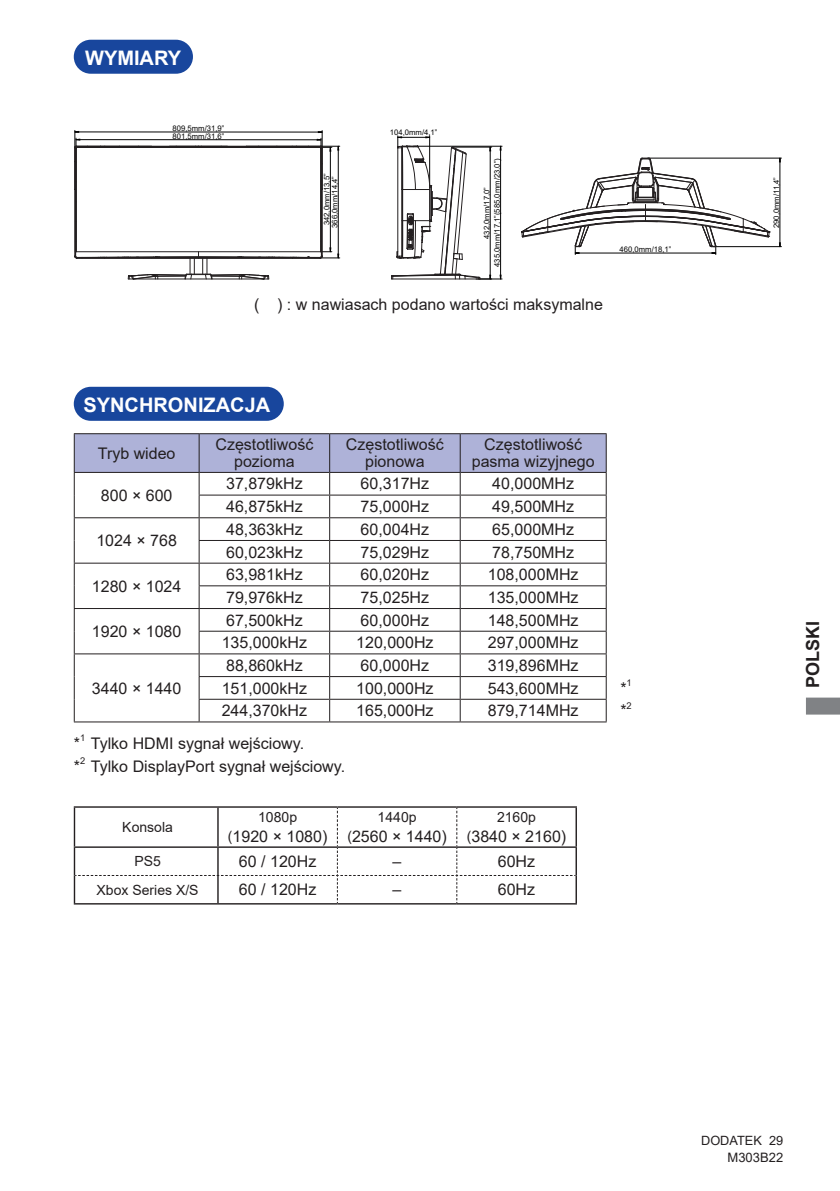
<style>
.page{position:relative;width:840px;height:1191px;background:#fff}
.page>*{position:absolute;margin:0;border:0;box-sizing:border-box;transform-origin:0 0}
.t1{font:700 20px "Arial";color:#fff}
.t2{font:700 18px "Arial";color:#231f20}
.t3{font:16px/17px "Arial";color:#231f20;text-align:center}
.t4{font:14px "Arial";color:#231f20}
.t5{font:13px "Arial";color:#231f20}
.t6{font:12.8px "Arial";color:#231f20}
.t7{font:9.4px "Arial";color:#231f20}
.t8{font:7.8px/7.8px "Arial";color:#030303}
.s1{font-size:14px}
</style>
<div class="page">
<svg style="left:806px;top:697px;width:33px;height:17px"></svg>
<div style="left:75px;top:41px;width:117px;height:32px;background:#18469d;border-radius:16px"></div>
<div style="left:74px;top:40px;width:119px;height:34px;border:2px solid #18469d;border-radius:16px"></div>
<div style="left:75px;top:388px;width:207px;height:32px;background:#18469d;border-radius:16px"></div>
<div style="left:74px;top:387px;width:209px;height:34px;border:2px solid #18469d;border-radius:16px"></div>
<hr style="left:647px;top:158px;width:134px;height:1px;background:#030303">
<hr style="left:712px;top:246px;width:69px;height:1px;background:#030303">
<hr style="left:779px;top:158px;width:1px;height:89px;background:#030303">
<svg style="left:74px;top:130px;width:265px;height:150px"></svg>
<svg style="left:391px;top:136px;width:111px;height:144px"></svg>
<svg style="left:521px;top:158px;width:248px;height:96px"></svg>
<hr style="left:74px;top:433px;width:125px;height:1px;background:#231f20">
<hr style="left:199px;top:433px;width:130px;height:1px;background:#231f20">
<hr style="left:329px;top:433px;width:131px;height:1px;background:#231f20">
<hr style="left:460px;top:433px;width:146px;height:1px;background:#231f20">
<svg style="left:74px;top:434px;width:532px;height:287px"></svg>
<hr style="left:74px;top:721px;width:125px;height:1px;background:#231f20">
<hr style="left:199px;top:721px;width:130px;height:1px;background:#231f20">
<hr style="left:329px;top:721px;width:131px;height:1px;background:#231f20">
<hr style="left:460px;top:721px;width:146px;height:1px;background:#231f20">
<hr style="left:74px;top:806px;width:144px;height:1px;background:#231f20">
<hr style="left:218px;top:806px;width:119px;height:1px;background:#231f20">
<hr style="left:337px;top:806px;width:119px;height:1px;background:#231f20">
<hr style="left:456px;top:806px;width:120px;height:1px;background:#231f20">
<hr style="left:74px;top:903px;width:144px;height:1px;background:#231f20">
<hr style="left:218px;top:903px;width:119px;height:1px;background:#231f20">
<hr style="left:337px;top:903px;width:119px;height:1px;background:#231f20">
<hr style="left:456px;top:903px;width:120px;height:1px;background:#231f20">
<svg style="left:74px;top:807px;width:502px;height:96px"></svg>
<p class="t1" style="left:85px;top:44px;width:97px">WYMIARY</p>
<p class="t8" style="left:172px;top:125px;width:53px">809,5mm/31,9”<br>801,5mm/31,6”</p>
<p class="t8" style="left:323px;top:225px;width:53px;rotate:-90deg">342,0mm/13,5”</p>
<p class="t8" style="left:330px;top:228px;width:53px;rotate:-90deg">366,0mm/14,4”</p>
<p class="t8" style="left:389px;top:128px;width:49px">104,0mm/4,1”</p>
<p class="t8" style="left:481px;top:267px;width:110px;line-height:10.4px;text-align:center;rotate:-90deg">432,0mm/17,0”<br>435,0mm/17,1”(585,0mm/23,0”)</p>
<p class="t3" style="left:254px;top:296px;width:350px">( ) : w nawiasach podano wartości maksymalne</p>
<p class="t8" style="left:619px;top:245px;width:53px">460,0mm/18,1”</p>
<p class="t1" style="left:83px;top:390px;width:188px">SYNCHRONIZACJA</p>
<p class="t3" style="left:98px;top:444px;width:79px">Tryb wideo</p>
<p class="t3" style="left:215px;top:436px;width:99px">Częstotliwość pozioma</p>
<p class="t3" style="left:346px;top:436px;width:99px">Częstotliwość pionowa</p>
<p class="t3" style="left:471px;top:436px;width:124px">Częstotliwość pasma wizyjnego</p>
<p class="t3" style="left:101px;top:486px;width:73px">800 × 600</p>
<p class="t3" style="left:226px;top:475px;width:78px">37,879kHz</p>
<p class="t3" style="left:360px;top:475px;width:70px">60,317Hz</p>
<p class="t3" style="left:492px;top:475px;width:83px">40,000MHz</p>
<p class="t3" style="left:226px;top:498px;width:78px">46,875kHz</p>
<p class="t3" style="left:360px;top:498px;width:70px">75,000Hz</p>
<p class="t3" style="left:492px;top:498px;width:83px">49,500MHz</p>
<p class="t3" style="left:96px;top:532px;width:82px">1024 × 768</p>
<p class="t3" style="left:92px;top:577px;width:91px">1280 × 1024</p>
<p class="t3" style="left:92px;top:622px;width:91px">1920 × 1080</p>
<p class="t3" style="left:226px;top:520px;width:78px">48,363kHz</p>
<p class="t3" style="left:360px;top:520px;width:70px">60,004Hz</p>
<p class="t3" style="left:492px;top:520px;width:83px">65,000MHz</p>
<p class="t3" style="left:226px;top:543px;width:78px">60,023kHz</p>
<p class="t3" style="left:360px;top:543px;width:70px">75,029Hz</p>
<p class="t3" style="left:492px;top:543px;width:83px">78,750MHz</p>
<p class="t3" style="left:226px;top:566px;width:78px">63,981kHz</p>
<p class="t3" style="left:360px;top:566px;width:70px">60,020Hz</p>
<p class="t3" style="left:487px;top:566px;width:92px">108,000MHz</p>
<p class="t3" style="left:226px;top:588px;width:78px">79,976kHz</p>
<p class="t3" style="left:360px;top:588px;width:70px">75,025Hz</p>
<p class="t3" style="left:487px;top:588px;width:92px">135,000MHz</p>
<p class="t3" style="left:226px;top:611px;width:78px">67,500kHz</p>
<p class="t3" style="left:360px;top:611px;width:70px">60,000Hz</p>
<p class="t3" style="left:487px;top:611px;width:92px">148,500MHz</p>
<p class="t3" style="left:221px;top:634px;width:87px">135,000kHz</p>
<p class="t3" style="left:356px;top:634px;width:79px">120,000Hz</p>
<p class="t3" style="left:487px;top:634px;width:92px">297,000MHz</p>
<p class="t3" style="left:92px;top:679px;width:91px">3440 × 1440</p>
<p class="t3" style="left:226px;top:657px;width:78px">88,860kHz</p>
<p class="t3" style="left:360px;top:657px;width:70px">60,000Hz</p>
<p class="t3" style="left:487px;top:657px;width:92px">319,896MHz</p>
<p class="t3" style="left:221px;top:679px;width:87px">151,000kHz</p>
<p class="t3" style="left:356px;top:679px;width:79px">100,000Hz</p>
<p class="t3" style="left:487px;top:679px;width:92px">543,600MHz</p>
<p class="t3" style="left:620px;top:679px;width:8px">*</p>
<p class="t7" style="left:626px;top:676px;width:7px">1</p>
<p class="t3" style="left:221px;top:702px;width:87px">244,370kHz</p>
<p class="t3" style="left:356px;top:702px;width:79px">165,000Hz</p>
<p class="t3" style="left:487px;top:702px;width:92px">879,714MHz</p>
<p class="t3" style="left:620px;top:702px;width:8px">*</p>
<p class="t7" style="left:626px;top:699px;width:7px">2</p>
<p class="t3" style="left:74px;top:735px;width:8px">*</p>
<p class="t7" style="left:80px;top:731px;width:7px">1</p>
<p class="t3" style="left:91px;top:735px;width:215px">Tylko HDMI sygnał wejściowy.</p>
<p class="t3" style="left:74px;top:757px;width:8px">*</p>
<p class="t7" style="left:80px;top:754px;width:7px">2</p>
<p class="t3" style="left:91px;top:757px;width:256px">Tylko DisplayPort sygnał wejściowy.</p>
<p class="t4" style="left:122px;top:817px;width:52px">Konsola</p>
<p class="t4" style="left:258px;top:807px;width:40px">1080p</p>
<p class="t3" style="left:228px;top:827px;width:101px"><span class="s1">(</span>1920 × 1080)</p>
<p class="t4" style="left:377px;top:807px;width:40px">1440p</p>
<p class="t3" style="left:347px;top:827px;width:101px"><span class="s1">(</span>2560 × 1440)</p>
<p class="t4" style="left:496px;top:807px;width:40px">2160p</p>
<p class="t3" style="left:466px;top:827px;width:101px"><span class="s1">(</span>3840 × 2160)</p>
<p class="t4" style="left:134px;top:851px;width:28px">PS5</p>
<p class="t3" style="left:239px;top:853px;width:79px">60 / 120Hz</p>
<p class="t3" style="left:392px;top:853px;width:10px">–</p>
<p class="t3" style="left:497px;top:853px;width:39px">60Hz</p>
<p class="t4" style="left:97px;top:880px;width:103px">Xbox Series X/S</p>
<p class="t3" style="left:239px;top:881px;width:79px">60 / 120Hz</p>
<p class="t3" style="left:392px;top:881px;width:10px">–</p>
<p class="t3" style="left:497px;top:881px;width:39px">60Hz</p>
<p class="t8" style="left:772px;top:228px;width:53px;rotate:-90deg">290,0mm/11,4”</p>
<p class="t2" style="left:799px;top:688px;width:69px;rotate:-90deg">POLSKI</p>
<p class="t6" style="left:700px;top:1131px;width:83px">DODATEK 29</p>
<p class="t5" style="left:727px;top:1148px;width:57px">M303B22</p>
</div>
